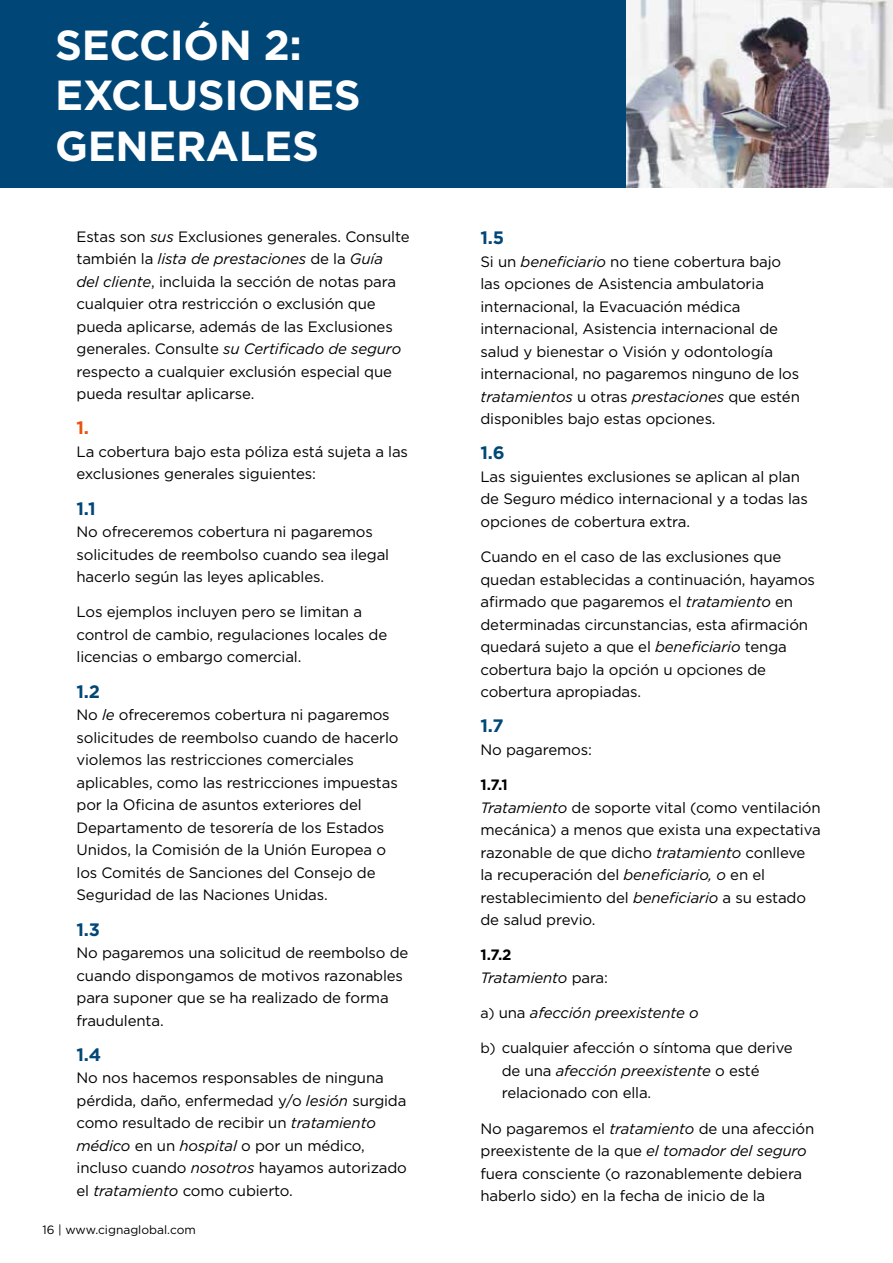
<style>
.page{position:relative;width:893px;height:1263px;background:#fff}
.page>*{position:absolute;margin:0;border:0;box-sizing:border-box;transform-origin:0 0}
.t1{font:700 42px/50.4px "Gotham";letter-spacing:-.01em;color:#fff}
.t2{font:700 18px "Gotham";color:#004778}
.t3{font:700 18px "Gotham";color:#e7540e}
.t4{font:15px/22.5px "Gotham";letter-spacing:-.01em;color:#000}
.t5{font:italic 15px/22.5px "Gotham";letter-spacing:-.01em;color:#000}
.t6{font:12px "Gotham";color:#000}
.s1{font-style:italic}
.s2{font-weight:700}
.s3{font-weight:700;font-style:normal}
.s4{font-style:normal}
.s5{font-style:normal;font-size:14.25px}
.s6{font-size:14.25px}
</style>
<div class="page">
<img style="left:625px;top:0;width:268px;height:187px">
<div style="left:0;top:0;width:625px;height:187px;background:#004778"></div>
<h1 class="t1" style="left:55px;top:20px;width:307px">SECCIÓN 2:<br>EXCLUSIONES<br>GENERALES</h1>
<p class="t4" style="left:77px;top:225px;width:335px">Estas son <span class="s1">sus</span> Exclusiones generales. Consulte también la <span class="s1">lista de prestaciones</span> de la <span class="s1">Guía<br>del cliente</span>, incluida la sección de notas para cualquier otra restricción o exclusión que pueda aplicarse, además de las Exclusiones generales. Consulte <span class="s1">su Certificado de seguro </span>respecto a cualquier exclusión especial que pueda resultar aplicarse.</p>
<p class="t3" style="left:77px;top:416px;width:14px">1.</p>
<p class="t4" style="left:77px;top:440px;width:333px">La cobertura bajo esta póliza está sujeta a las exclusiones generales siguientes:</p>
<p class="t2" style="left:77px;top:496px;width:21px">1.1</p>
<p class="t4" style="left:77px;top:520px;width:314px">No ofreceremos cobertura ni pagaremos solicitudes de reembolso cuando sea ilegal hacerlo según las leyes aplicables.</p>
<p class="t4" style="left:77px;top:600px;width:312px">Los ejemplos incluyen pero se limitan a control de cambio, regulaciones locales de licencias o embargo comercial.</p>
<p class="t2" style="left:77px;top:679px;width:25px">1.2</p>
<p class="t4" style="left:77px;top:703px;width:323px">No <span class="s1">le</span> ofreceremos cobertura ni pagaremos solicitudes de reembolso cuando de hacerlo violemos las restricciones comerciales aplicables, como las restricciones impuestas por la Oficina de asuntos exteriores del Departamento de tesorería de los Estados Unidos, la Comisión de la Unión Europea o los Comités de Sanciones del Consejo de Seguridad de las Naciones Unidas.</p>
<p class="t2" style="left:77px;top:917px;width:25px">1.3</p>
<p class="t4" style="left:77px;top:941px;width:333px">No pagaremos una solicitud de reembolso de cuando dispongamos de motivos razonables para suponer que se ha realizado de forma fraudulenta.</p>
<p class="t2" style="left:77px;top:1042px;width:26px">1.4</p>
<p class="t4" style="left:77px;top:1066px;width:332px">No nos hacemos responsables de ninguna pérdida, daño, enfermedad y/o <span class="s1">lesión</span> surgida como resultado de recibir un <span class="s1">tratamiento médico</span> en un <span class="s1">hospital</span> o por un médico, incluso cuando <span class="s1">nosotros</span> hayamos autorizado el <span class="s1">tratamiento</span> como cubierto.</p>
<p class="t6" style="left:43px;top:1222px;width:155px">16 | www.cignaglobal.com</p>
<p class="t2" style="left:480px;top:226px;width:25px">1.5</p>
<p class="t4" style="left:480px;top:250px;width:321px">Si un <span class="s1">beneficiario</span> no tiene cobertura bajo las opciones de Asistencia ambulatoria internacional, la Evacuación médica internacional, Asistencia internacional de salud y bienestar o Visión y odontología internacional, no pagaremos ninguno de los <span class="s1">tratamientos</span> u otras <span class="s1">prestaciones</span> que estén disponibles bajo estas opciones.</p>
<p class="t2" style="left:480px;top:441px;width:26px">1.6</p>
<p class="t4" style="left:480px;top:465px;width:329px">Las siguientes exclusiones se aplican al plan de Seguro médico internacional y a todas las opciones de cobertura extra.</p>
<p class="t4" style="left:480px;top:545px;width:336px">Cuando en el caso de las exclusiones que quedan establecidas a continuación, hayamos afirmado que pagaremos el <span class="s1">tratamiento</span> en determinadas circunstancias, esta afirmación quedará sujeto a que el <span class="s1">beneficiario</span> tenga cobertura bajo la opción u opciones de cobertura apropiadas.</p>
<p class="t2" style="left:480px;top:714px;width:25px">1.7</p>
<p class="t4" style="left:480px;top:738px;width:113px">No pagaremos:</p>
<p class="t4" style="left:480px;top:773px;width:342px"><span class="s2">1.7.1<br></span><span class="s1">Tratamiento</span> de soporte vital (como ventilación mecánica) a menos que exista una expectativa razonable de que dicho <span class="s1">tratamiento</span> conlleve la recuperación del <span class="s1">beneficiario, o</span> en el restablecimiento del <span class="s1">beneficiario</span> a su estado de salud previo.</p>
<p class="t5" style="left:480px;top:943px;width:129px"><span class="s3">1.7.2<br></span>Tratamiento <span class="s4">para:</span></p>
<p class="t5" style="left:480px;top:1001px;width:220px"><span class="s5">a)</span> <span class="s4">una</span> afección preexistente o</p>
<p class="t4" style="left:502px;top:1036px;width:293px;text-indent:-21px"><span class="s6">b)</span> cualquier afección o síntoma que derive de una <span class="s1">afección preexistente</span> o esté relacionado con ella.</p>
<p class="t4" style="left:480px;top:1117px;width:335px">No pagaremos el <span class="s1">tratamiento</span> de una afección preexistente de la que <span class="s1">el tomador del seguro </span>fuera consciente (o razonablemente debiera haberlo sido) en la fecha de inicio de la</p>
</div>
